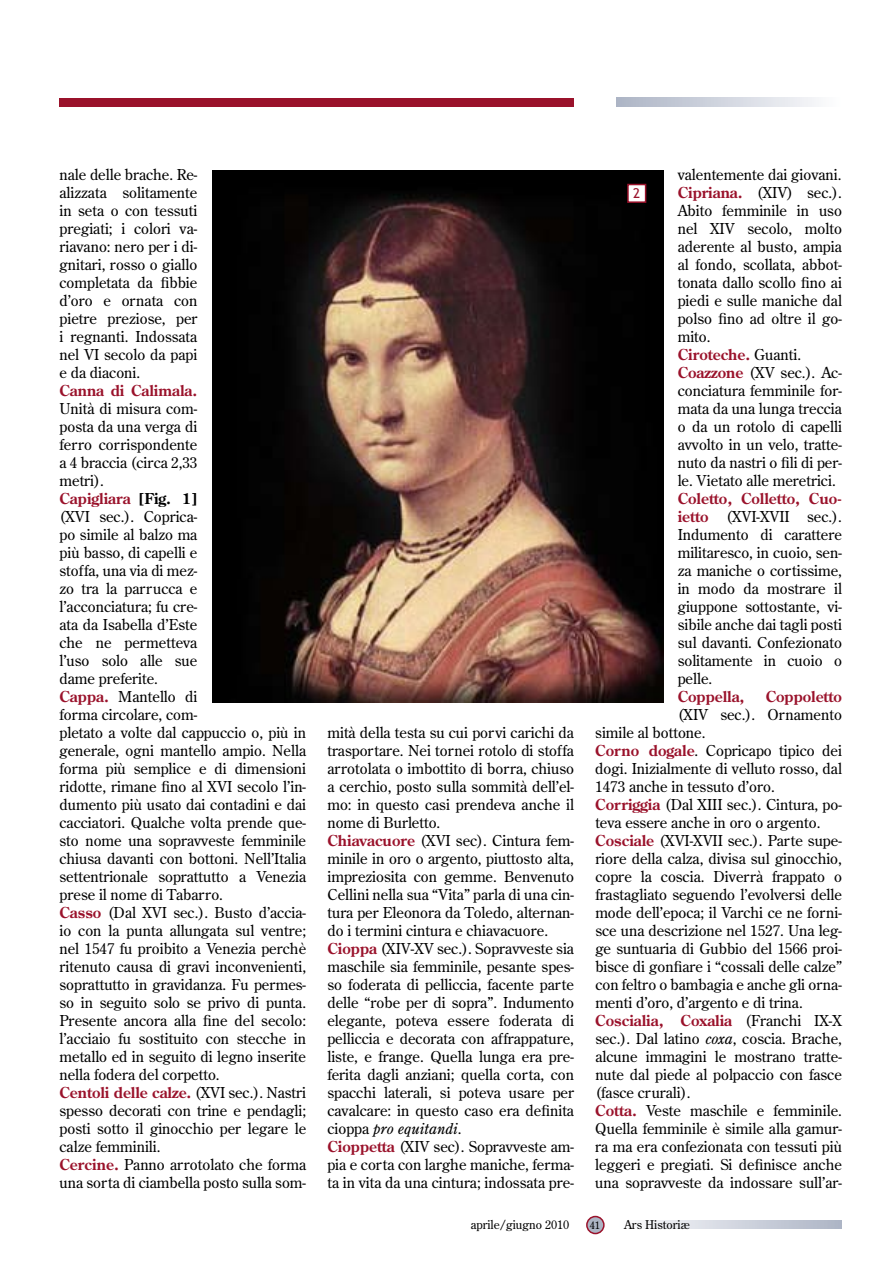
<style>
.page{position:relative;width:893px;height:1263px;background:#fff}
.page>*{position:absolute;margin:0;border:0;box-sizing:border-box;transform-origin:0 0}
.t1{font:15px/18px "Century Old Style";color:#000}
.t2{font:700 15px "Century Old Style";color:#9a122b}
.t3{font:13.5px "Trebuchet MS";color:#9a122b}
.t4{font:12px "Century Old Style";color:#000}
.t5{font:10.5px "Century Old Style";color:#000}
.s1{font-weight:700;color:#9a122b}
.s2{font-weight:700}
.s3{font-style:italic}
</style>
<div class="page">
<img style="left:213px;top:170px;width:450px;height:533px">
<div style="left:587px;top:1216px;width:17px;height:17px;background:#acb4c4;border-radius:50%"></div>
<div style="left:586px;top:1216px;width:19px;height:18px;border:2px solid #9a122b;border-radius:50%"></div>
<svg style="left:644px;top:1220px;width:198px;height:9px;background:#cfd4de"></svg>
<svg style="left:617px;top:98px;width:199px;height:8px;background:#cfd4de"></svg>
<div style="left:60px;top:98px;width:514px;height:8px;background:#9a122b"></div>
<div style="left:628px;top:185px;width:18px;height:17px;background:#fff"></div>
<div style="left:627px;top:184px;width:19px;height:19px;border:2px solid #9a122b"></div>
<p class="t1" style="left:60px;top:165px;width:139px;text-align:justify">nale delle brache. Re&shy;alizzata solitamente in seta o con tessuti pregiati; i colori va&shy;riavano: nero per i di&shy;gnitari, rosso o giallo completata da fibbie d’oro e ornata con pietre preziose, per i regnanti. Indossata nel VI secolo da papi e da diaconi.</p>
<p class="t2" style="left:60px;top:381px;width:139px">Canna di Calimala.</p>
<p class="t1" style="left:60px;top:399px;width:248px">Unità di misura com-<br>posta da una verga di<br>ferro corrispondente<br>a 4 braccia (circa 2,33<br>metri).<br><span class="s1">Capigliara</span> <span class="s2">[Fig. 1]<br></span>(XVI sec.). Coprica-<br>po simile al balzo ma<br>più basso, di capelli e<br>stoffa, una via di mez-<br>zo tra la parrucca e<br>l’acconciatura; fu cre-<br>ata da Isabella d’Este<br>che ne permetteva<br>l’uso solo alle sue<br>dame preferite.<br><span class="s1">Cappa.</span> Mantello di<br>forma circolare, com-<br>pletato a volte dal cappuccio o, più in generale, ogni mantello ampio. Nella forma più semplice e di dimensioni ridotte, rimane fino al XVI secolo l’in&shy;dumento più usato dai contadini e dai cacciatori. Qualche volta prende que&shy;sto nome una sopravveste femminile chiusa davanti con bottoni. Nell’Italia settentrionale soprattutto a Venezia prese il nome di Tabarro.<br><span class="s1">Casso</span> (Dal XVI sec.). Busto d’accia&shy;io con la punta allungata sul ventre; nel 1547 fu proibito a Venezia perchè ritenuto causa di gravi inconvenienti, soprattutto in gravidanza. Fu permes&shy;so in seguito solo se privo di punta.<br>Presente ancora alla fine del secolo: l’acciaio fu sostituito con stecche in metallo ed in seguito di legno inserite nella fodera del corpetto.<br><span class="s1">Centoli delle calze.</span> (XVI sec.). Nastri spesso decorati con trine e pendagli; posti sotto il ginocchio per legare le calze femminili.<br><span class="s1">Cercine.</span> Panno arrotolato che forma una sorta di ciambella posto sulla som-</p>
<p class="t1" style="left:327px;top:723px;width:248px">mità della testa su cui porvi carichi da trasportare. Nei tornei rotolo di stoffa arrotolata o imbottito di borra, chiuso a cerchio, posto sulla sommità dell’el&shy;mo: in questo casi prendeva anche il nome di Burletto.<br><span class="s1">Chiavacuore</span> (XVI sec). Cintura fem&shy;minile in oro o argento, piuttosto alta, impreziosita con gemme. Benvenuto Cellini nella sua “Vita” parla di una cin&shy;tura per Eleonora da Toledo, alternan&shy;do i termini cintura e chiavacuore.<br><span class="s1">Cioppa</span> (XIV-XV sec.). Sopravveste sia maschile sia femminile, pesante spes&shy;so foderata di pelliccia, facente parte delle “robe per di sopra”. Indumento elegante, poteva essere foderata di pelliccia e decorata con affrappature, liste, e frange. Quella lunga era pre&shy;ferita dagli anziani; quella corta, con spacchi laterali, si poteva usare per cavalcare: in questo caso era definita cioppa <span class="s3">pro equitandi</span>.<br><span class="s1">Cioppetta</span> (XIV sec). Sopravveste am&shy;pia e corta con larghe maniche, ferma&shy;ta in vita da una cintura; indossata pre-</p>
<p class="t1" style="left:678px;top:165px;width:166px">valentemente dai giovani.<br><span class="s1">Cipriana.</span> (XIV) sec.).<br>Abito femminile in uso nel XIV secolo, molto aderente al busto, ampia al fondo, scollata, abbot&shy;tonata dallo scollo fino ai piedi e sulle maniche dal polso fino ad oltre il go&shy;mito.<br><span class="s1">Ciroteche.</span> Guanti.<br><span class="s1">Coazzone</span> (XV sec.). Ac&shy;conciatura femminile for&shy;mata da una lunga treccia o da un rotolo di capelli avvolto in un velo, tratte&shy;nuto da nastri o fili di per&shy;le. Vietato alle meretrici.</p>
<p class="t1" style="left:678px;top:489px;width:166px;text-align:justify"><span class="s1">Coletto, Colletto, Cuo&shy;ietto</span> (XVI-XVII sec.).<br>Indumento di carattere militaresco, in cuoio, sen&shy;za maniche o cortissime, in modo da mostrare il giuppone sottostante, vi&shy;sibile anche dai tagli posti sul davanti. Confezionato solitamente in cuoio o pelle.</p>
<p class="t2" style="left:678px;top:687px;width:68px">Coppella,</p>
<p class="t2" style="left:766px;top:687px;width:78px">Coppoletto</p>
<p class="t1" style="left:595px;top:705px;width:248px;text-indent:82px">(XIV sec.). Ornamento simile al bottone.<br><span class="s1">Corno dogale</span>. Copricapo tipico dei dogi. Inizialmente di velluto rosso, dal 1473 anche in tessuto d’oro.<br><span class="s1">Corriggia</span> (Dal XIII sec.). Cintura, po&shy;teva essere anche in oro o argento.<br><span class="s1">Cosciale</span> (XVI-XVII sec.). Parte supe&shy;riore della calza, divisa sul ginocchio, copre la coscia. Diverrà frappato o frastagliato seguendo l’evolversi delle mode dell’epoca; il Varchi ce ne forni&shy;sce una descrizione nel 1527. Una leg&shy;ge suntuaria di Gubbio del 1566 proi&shy;bisce di gonfiare i “cossali delle calze” con feltro o bambagia e anche gli orna&shy;menti d’oro, d’argento e di trina.<br><span class="s1">Coscialia, Coxalia</span> (Franchi IX-X sec.). Dal latino <span class="s3">coxa</span>, coscia. Brache, alcune immagini le mostrano tratte&shy;nute dal piede al polpaccio con fasce (fasce crurali).<br><span class="s1">Cotta.</span> Veste maschile e femminile.<br>Quella femminile è simile alla gamur&shy;ra ma era confezionata con tessuti più leggeri e pregiati. Si definisce anche una sopravveste da indossare sull’ar-</p>
<p class="t3" style="left:633px;top:185px;width:9px">2</p>
<p class="t4" style="left:471px;top:1217px;width:100px">aprile/giugno 2010</p>
<p class="t5" style="left:590px;top:1218px;width:12px">41</p>
<p class="t4" style="left:624px;top:1217px;width:67px">Ars Historiæ</p>
</div>
